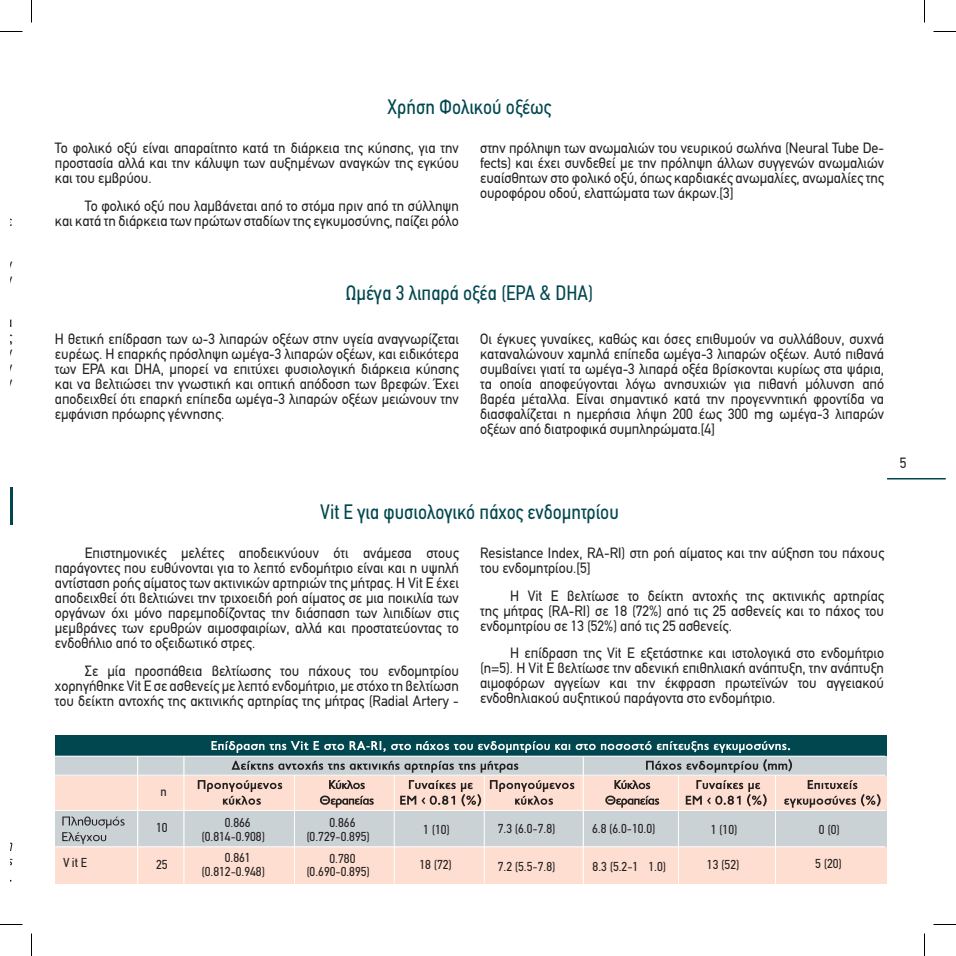
<style>
.page{position:relative;width:956px;height:956px;background:#fff}
.page>*{position:absolute;margin:0;border:0;box-sizing:border-box;transform-origin:0 0}
.t1{font:21px "PF Din Text Condensed";color:#01474f}
.t2{font:15px/15px "PF Din Text";color:#231f20;text-align:justify;scale:.95 1}
.t3{font:13.05px/14px "PF Din Text Condensed";color:#231f20;scale:1.06 1}
</style>
<div class="page">
<hr style="left:887px;top:478px;width:59px;height:1px;background:#01474f">
<svg style="left:10px;top:842px;width:2px;height:40px"></svg>
<hr style="left:10px;top:487px;width:2px;height:37px;background:#01474f">
<div style="left:55px;top:775px;width:832px;height:108px;background:#fdded0"></div>
<div style="left:55px;top:755px;width:832px;height:20px;background:#cad2d5"></div>
<div style="left:55px;top:811px;width:832px;height:35px;background:#cad2d5"></div>
<div style="left:55px;top:735px;width:832px;height:21px;background:#01474f"></div>
<svg style="left:231px;top:761px;width:287px;height:12px"></svg>
<svg style="left:646px;top:759px;width:146px;height:14px"></svg>
<svg style="left:490px;top:780px;width:84px;height:25px"></svg>
<svg style="left:329px;top:780px;width:36px;height:9px"></svg>
<svg style="left:320px;top:795px;width:54px;height:13px"></svg>
<svg style="left:400px;top:780px;width:81px;height:26px"></svg>
<svg style="left:686px;top:780px;width:81px;height:26px"></svg>
<svg style="left:784px;top:780px;width:97px;height:28px"></svg>
<svg style="left:62px;top:816px;width:63px;height:28px"></svg>
<svg style="left:211px;top:741px;width:579px;height:12px"></svg>
<hr style="left:54px;top:756px;width:831px;height:1px;background:#fff">
<hr style="left:54px;top:775px;width:831px;height:1px;background:#fff">
<hr style="left:54px;top:810px;width:831px;height:1px;background:#fff">
<hr style="left:54px;top:846px;width:831px;height:1px;background:#fff">
<hr style="left:137px;top:756px;width:1px;height:127px;background:#fff">
<hr style="left:183px;top:756px;width:1px;height:127px;background:#fff">
<hr style="left:583px;top:756px;width:1px;height:127px;background:#fff">
<svg style="left:198px;top:780px;width:84px;height:25px"></svg>
<svg style="left:614px;top:780px;width:36px;height:9px"></svg>
<svg style="left:605px;top:795px;width:54px;height:13px"></svg>
<hr style="left:294px;top:775px;width:1px;height:108px;background:#fff">
<hr style="left:394px;top:775px;width:1px;height:108px;background:#fff">
<hr style="left:678px;top:775px;width:1px;height:108px;background:#fff">
<hr style="left:775px;top:775px;width:1px;height:108px;background:#fff">
<hr style="left:484px;top:775px;width:1px;height:108px;background:#fff">
<svg style="left:0;top:31px;width:22px;height:1px"></svg>
<svg style="left:933px;top:31px;width:23px;height:1px"></svg>
<svg style="left:0;top:924px;width:22px;height:1px"></svg>
<svg style="left:933px;top:924px;width:23px;height:1px"></svg>
<svg style="left:31px;top:0;width:1px;height:23px"></svg>
<svg style="left:31px;top:933px;width:1px;height:23px"></svg>
<svg style="left:924px;top:0;width:1px;height:23px"></svg>
<svg style="left:924px;top:933px;width:1px;height:23px"></svg>
<p class="t2" style="left:-1px;top:214px;width:16px">σε</p>
<p class="t2" style="left:-5px;top:257px;width:19px">ων ών</p>
<p class="t2" style="left:-5px;top:314px;width:19px;text-align:center">ια ής ών ων ην</p>
<h1 class="t1" style="left:388px;top:94px;width:165px">Χρήση Φολικού οξέως</h1>
<p class="t2" style="left:55px;top:140px;width:427px">Το φολικό οξύ είναι απαραίτητο κατά τη διάρκεια της κύησης, για την προστασία αλλά και την κάλυψη των αυξημένων αναγκών της εγκύου και του εμβρύου.</p>
<p class="t2" style="left:55px;top:198px;width:427px;text-align:right">Το φολικό οξύ που λαμβάνεται από το στόμα πριν από τη σύλληψη<br>και κατά τη διάρκεια των πρώτων σταδίων της εγκυμοσύνης, παίζει ρόλο</p>
<p class="t2" style="left:480px;top:140px;width:427px">στην πρόληψη των ανωμαλιών του νευρικού σωλήνα (Neural Tube De&shy;fects) και έχει συνδεθεί με την πρόληψη άλλων συγγενών ανωμαλιών ευαίσθητων στο φολικό οξύ, όπως καρδιακές ανωμαλίες, ανωμαλίες της ουροφόρου οδού, ελαττώματα των άκρων.[3]</p>
<h1 class="t1" style="left:346px;top:280px;width:249px">Ωμέγα 3 λιπαρά οξέα (EPA &amp; DHA)</h1>
<p class="t2" style="left:55px;top:332px;width:427px">Η θετική επίδραση των ω-3 λιπαρών οξέων στην υγεία αναγνωρίζεται ευρέως. Η επαρκής πρόσληψη ωμέγα-3 λιπαρών οξέων, και ειδικότερα των EPA και DHA, μπορεί να επιτύχει φυσιολογική διάρκεια κύησης και να βελτιώσει την γνωστική και οπτική απόδοση των βρεφών. Έχει αποδειχθεί ότι επαρκή επίπεδα ωμέγα-3 λιπαρών οξέων μειώνουν την εμφάνιση πρόωρης γέννησης.</p>
<p class="t2" style="left:480px;top:332px;width:427px">Οι έγκυες γυναίκες, καθώς και όσες επιθυμούν να συλλάβουν, συχνά καταναλώνουν χαμηλά επίπεδα ωμέγα-3 λιπαρών οξέων. Αυτό πιθανά συμβαίνει γιατί τα ωμέγα-3 λιπαρά οξέα βρίσκονται κυρίως στα ψάρια, τα οποία αποφεύγονται λόγω ανησυχιών για πιθανή μόλυνση από βαρέα μέταλλα. Είναι σημαντικό κατά την προγεννητική φροντίδα να διασφαλίζεται η ημερήσια λήψη 200 έως 300 mg ωμέγα-3 λιπαρών οξέων από διατροφικά συμπληρώματα.[4]</p>
<h1 class="t1" style="left:320px;top:499px;width:300px">Vit Ε για φυσιολογικό πάχος ενδομητρίου</h1>
<p class="t2" style="left:55px;top:545px;width:427px;text-indent:30px">Επιστημονικές μελέτες αποδεικνύουν ότι ανάμεσα στους παράγοντες που ευθύνονται για το λεπτό ενδομήτριο είναι και η υψηλή αντίσταση ροής αίματος των ακτινικών αρτηριών της μήτρας. Η Vit Ε έχει αποδειχθεί ότι βελτιώνει την τριχοειδή ροή αίματος σε μια ποικιλία των οργάνων όχι μόνο παρεμποδίζοντας την διάσπαση των λιπιδίων στις μεμβράνες των ερυθρών αιμοσφαιρίων, αλλά και προστατεύοντας το ενδοθήλιο από το οξειδωτικό στρες.</p>
<p class="t2" style="left:55px;top:663px;width:427px;text-indent:30px">Σε μία προσπάθεια βελτίωσης του πάχους του ενδομητρίου χορηγήθηκε Vit Ε σε ασθενείς με λεπτό ενδομήτριο, με στόχο τη βελτίωση του δείκτη αντοχής της ακτινικής αρτηρίας της μήτρας (Radial Artery -</p>
<p class="t2" style="left:480px;top:545px;width:427px">Resistance Index, RA-RI) στη ροή αίματος και την αύξηση του πάχους του ενδομητρίου.[5]</p>
<p class="t2" style="left:480px;top:588px;width:427px;text-indent:30px">Η Vit Ε βελτίωσε το δείκτη αντοχής της ακτινικής αρτηρίας της μήτρας (RA-RI) σε 18 (72%) από τις 25 ασθενείς και το πάχος του ενδομητρίου σε 13 (52%) από τις 25 ασθενείς.</p>
<p class="t2" style="left:480px;top:646px;width:427px;text-indent:30px">Η επίδραση της Vit Ε εξετάστηκε και ιστολογικά στο ενδομήτριο (n=5). Η Vit Ε βελτίωσε την αδενική επιθηλιακή ανάπτυξη, την ανάπτυξη αιμοφόρων αγγείων και την έκφραση πρωτεϊνών του αγγειακού ενδοθηλιακού αυξητικού παράγοντα στο ενδομήτριο.</p>
<p class="t2" style="left:900px;top:456px;width:8px">5</p>
<p class="t3" style="left:160px;top:784px;width:7px">n</p>
<p class="t3" style="left:156px;top:821px;width:12px">10</p>
<p class="t3" style="left:156px;top:857px;width:12px">25</p>
<p class="t3" style="left:202px;top:816px;width:61px;text-indent:23px">0.866 (0.814-0.908)</p>
<p class="t3" style="left:225px;top:851px;width:26px">0.861</p>
<p class="t3" style="left:306px;top:816px;width:61px;text-indent:23px">0.866 (0.729-0.895)</p>
<p class="t3" style="left:306px;top:851px;width:61px;text-indent:23px">0.780 (0.690-0.895)</p>
<p class="t3" style="left:498px;top:821px;width:56px">7.3 (6.0-7.8)</p>
<p class="t3" style="left:498px;top:860px;width:56px">7.2 (5.5-7.8)</p>
<p class="t3" style="left:592px;top:821px;width:61px">6.8 (6.0-10.0)</p>
<p class="t3" style="left:593px;top:860px;width:71px">8.3 (5.2-1 1.0)</p>
<p class="t3" style="left:423px;top:822px;width:27px">1 (10)</p>
<p class="t3" style="left:419px;top:858px;width:32px">18 (72)</p>
<p class="t3" style="left:711px;top:822px;width:27px">1 (10)</p>
<p class="t3" style="left:707px;top:858px;width:32px">13 (52)</p>
<p class="t3" style="left:819px;top:823px;width:21px">0 (0)</p>
<p class="t3" style="left:63px;top:855px;width:24px">Vit E</p>
<p class="t3" style="left:815px;top:857px;width:27px">5 (20)</p>
<p class="t3" style="left:202px;top:865px;width:61px">(0.812-0.948)</p>
</div>
